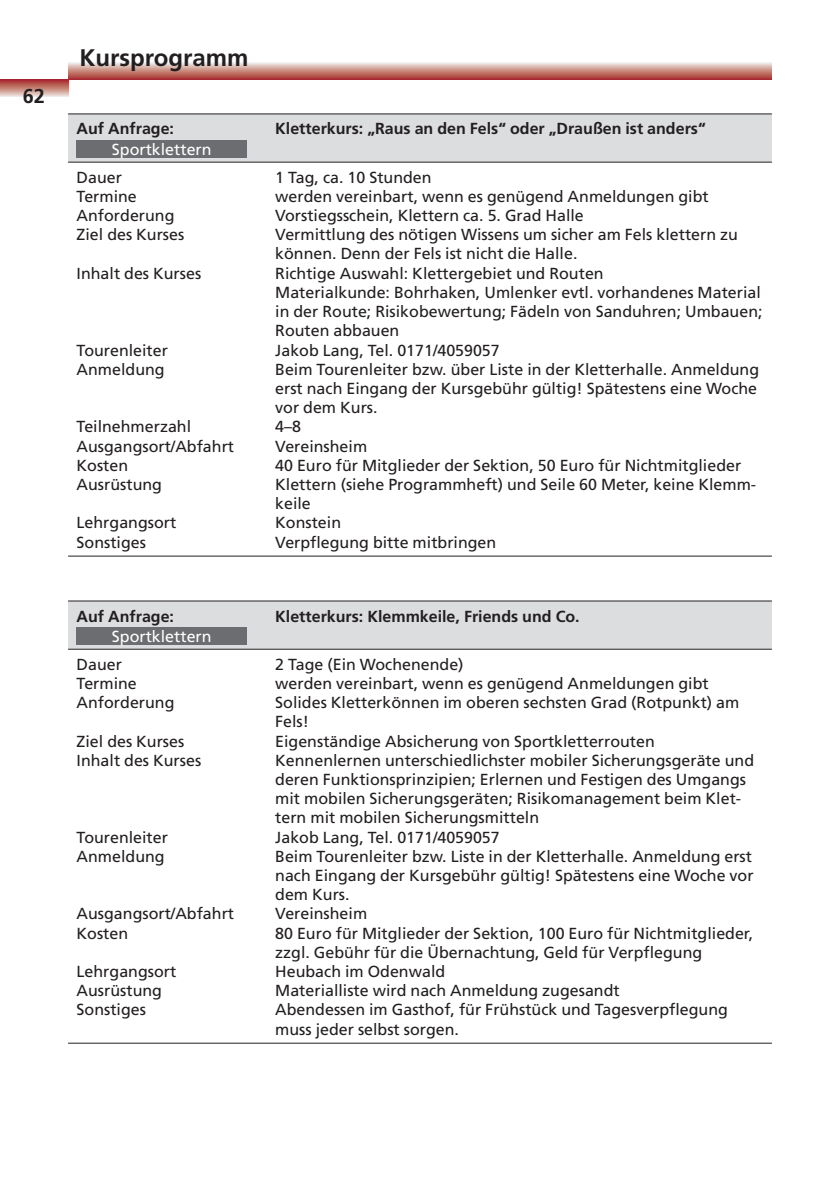
<style>
.page{position:relative;width:840px;height:1191px;background:#fff}
.page>*{position:absolute;margin:0;border:0;box-sizing:border-box;transform-origin:0 0}
.t1{font:700 24px "Frutiger LT";color:#231f20}
.t2{font:700 20px "Frutiger LT";color:#231f20}
.t3{font:16px/19.2px "Frutiger LT";color:#231f20}
.t4{font:700 16px "Frutiger LT";color:#231f20}
.t5{font:16px "Frutiger LT";color:#fff}
</style>
<div class="page">
<svg style="left:68px;top:62px;width:703px;height:17px;background:#cc9189"></svg>
<svg style="left:0;top:79px;width:68px;height:17px"></svg>
<div style="left:68px;top:114px;width:703px;height:48px;background:#dcdddf"></div>
<hr style="left:68px;top:113px;width:703px;height:1px;background:#231f20">
<hr style="left:68px;top:162px;width:703px;height:1px;background:#231f20">
<hr style="left:68px;top:555px;width:703px;height:1px;background:#231f20">
<div style="left:68px;top:601px;width:703px;height:48px;background:#dcdddf"></div>
<hr style="left:68px;top:600px;width:703px;height:1px;background:#231f20">
<hr style="left:68px;top:648px;width:703px;height:1px;background:#231f20">
<hr style="left:68px;top:1042px;width:703px;height:1px;background:#231f20">
<div style="left:77px;top:140px;width:170px;height:17px;background:#6c6d70"></div>
<div style="left:77px;top:627px;width:170px;height:17px;background:#6c6d70"></div>
<p class="t2" style="left:23px;top:87px;width:24px">62</p>
<h1 class="t1" style="left:79px;top:48px;width:170px">Kursprogramm</h1>
<p class="t4" style="left:77px;top:122px;width:99px">Auf Anfrage:</p>
<p class="t4" style="left:275px;top:122px;width:431px">Kletterkurs: „Raus an den Fels“ oder „Draußen ist anders“</p>
<p class="t3" style="left:77px;top:168px;width:47px">Dauer</p>
<p class="t3" style="left:275px;top:168px;width:158px">1 Tag, ca. 10 Stunden</p>
<p class="t3" style="left:77px;top:187px;width:62px">Termine</p>
<p class="t3" style="left:275px;top:187px;width:434px">werden vereinbart, wenn es genügend Anmeldungen gibt</p>
<p class="t3" style="left:77px;top:207px;width:99px">Anforderung</p>
<p class="t3" style="left:275px;top:207px;width:310px">Vorstiegsschein, Klettern ca. 5. Grad Halle</p>
<p class="t3" style="left:77px;top:226px;width:109px">Ziel des Kurses</p>
<p class="t3" style="left:275px;top:226px;width:464px">Vermittlung des nötigen Wissens um sicher am Fels klettern zu können. Denn der Fels ist nicht die Halle.</p>
<p class="t3" style="left:77px;top:264px;width:126px">Inhalt des Kurses</p>
<p class="t3" style="left:275px;top:264px;width:488px">Richtige Auswahl: Klettergebiet und Routen<br>Materialkunde: Bohrhaken, Umlenker evtl. vorhandenes Material in der Route; Risiko bewertung; Fädeln von Sanduhren; Umbauen; Routen abbauen</p>
<p class="t3" style="left:77px;top:341px;width:93px">Tourenleiter</p>
<p class="t3" style="left:275px;top:341px;width:226px">Jakob Lang, Tel. 0171/4059057</p>
<p class="t3" style="left:77px;top:360px;width:89px">Anmeldung</p>
<p class="t3" style="left:275px;top:360px;width:485px">Beim Tourenleiter bzw. über Liste in der Kletterhalle. Anmeldung erst nach Eingang der Kursgebühr gültig! Spätestens eine Woche vor dem Kurs.</p>
<p class="t3" style="left:77px;top:418px;width:116px">Teilnehmerzahl</p>
<p class="t3" style="left:275px;top:418px;width:27px">4–8</p>
<p class="t3" style="left:77px;top:437px;width:159px">Ausgangsort/Abfahrt</p>
<p class="t3" style="left:275px;top:437px;width:93px">Vereinsheim</p>
<p class="t3" style="left:77px;top:456px;width:53px">Kosten</p>
<p class="t3" style="left:275px;top:456px;width:467px">40 Euro für Mitglieder der Sektion, 50 Euro für Nichtmitglieder</p>
<p class="t3" style="left:77px;top:475px;width:87px">Ausrüstung</p>
<p class="t3" style="left:275px;top:475px;width:482px">Klettern (siehe Programmheft) und Seile 60 Meter, keine Klemm&shy;keile</p>
<p class="t3" style="left:77px;top:514px;width:101px">Lehrgangsort</p>
<p class="t3" style="left:275px;top:514px;width:67px">Konstein</p>
<p class="t3" style="left:77px;top:533px;width:71px">Sonstiges</p>
<p class="t3" style="left:275px;top:533px;width:222px">Verpflegung bitte mitbringen</p>
<p class="t5" style="left:112px;top:142px;width:101px">Sportklettern</p>
<p class="t4" style="left:77px;top:609px;width:99px">Auf Anfrage:</p>
<p class="t4" style="left:275px;top:609px;width:306px">Kletterkurs: Klemmkeile, Friends und Co.</p>
<p class="t3" style="left:77px;top:655px;width:47px">Dauer</p>
<p class="t3" style="left:275px;top:655px;width:190px">2 Tage (Ein Wochenende)</p>
<p class="t3" style="left:77px;top:674px;width:62px">Termine</p>
<p class="t3" style="left:275px;top:674px;width:434px">werden vereinbart, wenn es genügend Anmeldungen gibt</p>
<p class="t3" style="left:77px;top:693px;width:99px">Anforderung</p>
<p class="t3" style="left:275px;top:693px;width:465px">Solides Kletterkönnen im oberen sechsten Grad (Rotpunkt) am<br>Fels!</p>
<p class="t3" style="left:77px;top:732px;width:109px">Ziel des Kurses</p>
<p class="t3" style="left:275px;top:732px;width:381px">Eigenständige Absicherung von Sportkletterrouten</p>
<p class="t3" style="left:77px;top:751px;width:126px">Inhalt des Kurses</p>
<p class="t3" style="left:275px;top:751px;width:480px">Kennenlernen unterschiedlichster mobiler Sicherungsgeräte und deren Funktionsprinzipien; Erlernen und Festigen des Umgangs mit mobilen Sicherungsgeräten; Risikomanagement beim Klet&shy;tern mit mobilen Sicherungsmitteln</p>
<p class="t3" style="left:77px;top:828px;width:93px">Tourenleiter</p>
<p class="t3" style="left:275px;top:828px;width:226px">Jakob Lang, Tel. 0171/4059057</p>
<p class="t3" style="left:77px;top:847px;width:89px">Anmeldung</p>
<p class="t3" style="left:275px;top:847px;width:479px;text-align:justify">Beim Tourenleiter bzw. Liste in der Kletterhalle. Anmeldung erst nach Eingang der Kursgebühr gültig! Spätestens eine Woche vor dem Kurs.</p>
<p class="t3" style="left:77px;top:905px;width:159px">Ausgangsort/Abfahrt</p>
<p class="t3" style="left:275px;top:905px;width:93px">Vereinsheim</p>
<p class="t3" style="left:77px;top:924px;width:53px">Kosten</p>
<p class="t3" style="left:275px;top:924px;width:479px">80 Euro für Mitglieder der Sektion, 100 Euro für Nichtmitglieder, zzgl. Gebühr für die Übernachtung, Geld für Verpflegung</p>
<p class="t3" style="left:77px;top:962px;width:101px">Lehrgangsort</p>
<p class="t3" style="left:275px;top:962px;width:171px">Heubach im Odenwald</p>
<p class="t3" style="left:77px;top:981px;width:87px">Ausrüstung</p>
<p class="t3" style="left:275px;top:981px;width:346px">Materialliste wird nach Anmeldung zugesandt</p>
<p class="t3" style="left:77px;top:1001px;width:71px">Sonstiges</p>
<p class="t3" style="left:275px;top:1001px;width:454px">Abendessen im Gasthof, für Frühstück und Tagesverpflegung muss jeder selbst sorgen.</p>
<p class="t5" style="left:112px;top:629px;width:101px">Sportklettern</p>
</div>
